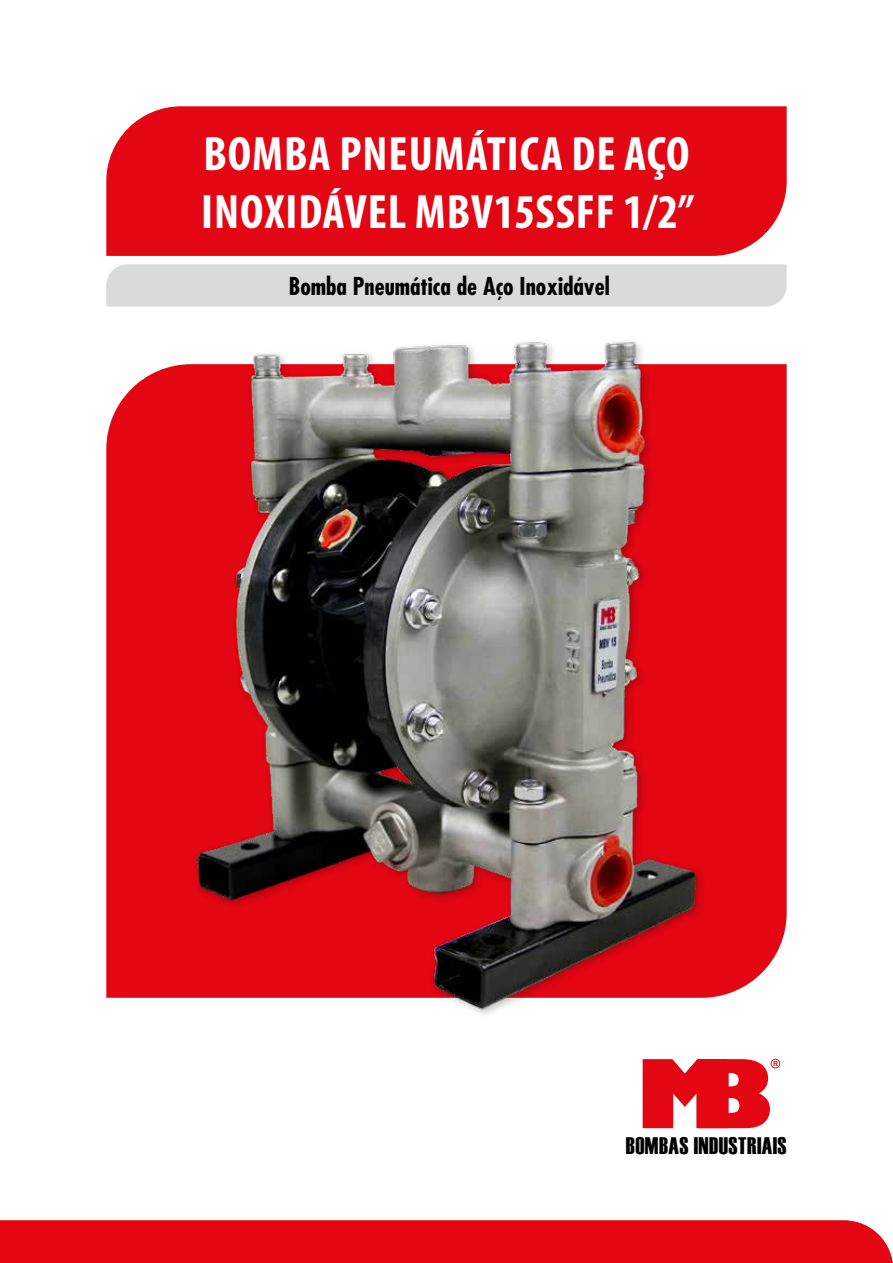
<style>
.page{position:relative;width:893px;height:1263px;background:#fff}
.page>*{position:absolute;margin:0;border:0;box-sizing:border-box;transform-origin:0 0}
.t1{font:700 condensed 48.6px/58.3px "Myriad Pro";letter-spacing:.02em;color:#fff}
.t2{font:700 condensed 24px "Futura Std";color:#000}
.t3{font:23.85px "Haettenschweiler";letter-spacing:.02em;color:#000}
</style>
<div class="page">
<div style="left:0;top:1220px;width:893px;height:43px;background:#e30613"></div>
<svg style="left:643px;top:1059px;width:137px;height:69px"></svg>
<div style="left:106px;top:106px;width:681px;height:150px;background:#e30613"></div>
<div style="left:106px;top:264px;width:681px;height:43px;background:#dadada"></div>
<img style="left:106px;top:342px;width:681px;height:672px">
<p class="t1" style="left:201px;top:124px;width:495px">BOMBA PNEUMÁTICA DE AÇO<br>INOXIDÁVEL MBV15SSFF 1/2”</p>
<p class="t2" style="left:289px;top:271px;width:322px">Bomba Pneumática de Aço Inoxidável</p>
<p class="t3" style="left:626px;top:1132px;width:162px">BOMBAS INDUSTRIAIS</p>
</div>
